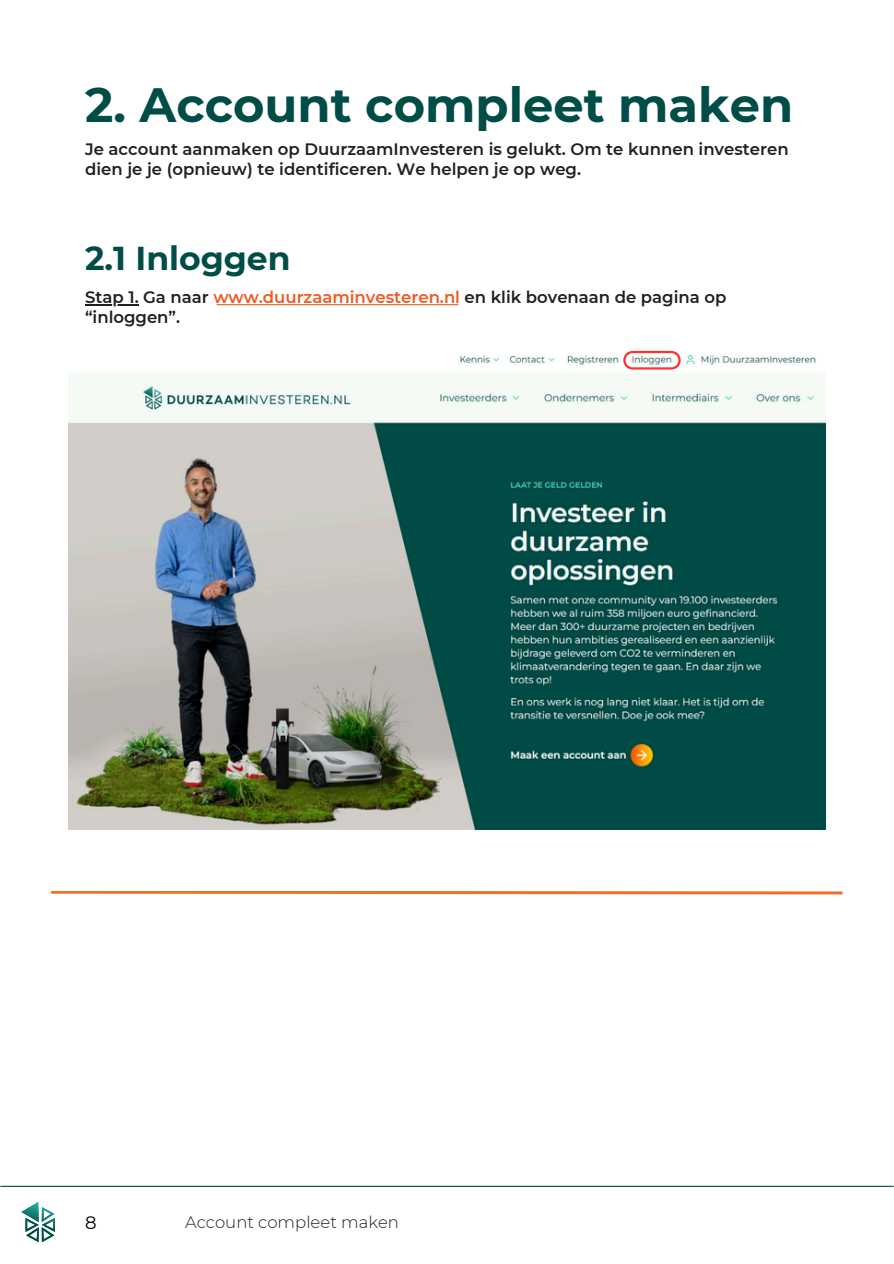
<style>
.page{position:relative;width:894px;height:1264px;background:#fff}
.page>*{position:absolute;margin:0;border:0;box-sizing:border-box;transform-origin:0 0}
.t1{font:700 48px "Montserrat";color:#004d47}
.t2{font:700 33px "Montserrat";color:#004d47}
.t3{font:18px "Montserrat";color:#000}
.t4{font:600 16.5px/20.2px "Montserrat";color:#231f20}
.t5{font:300 16.5px "Montserrat";color:#231f20}
.s1{color:#f15a22}
</style>
<div class="page">
<svg style="left:21px;top:1202px;width:34px;height:40px"></svg>
<hr style="left:85px;top:304px;width:54px;height:1px;background:#231f20">
<hr style="left:0;top:1185px;width:893px;height:1px;background:#004b46">
<img style="left:216px;top:305px;width:243px;height:1px">
<svg style="left:51px;top:891px;width:791px;height:3px;background:#f37738"></svg>
<img style="left:68px;top:350px;width:757px;height:479px">
<svg style="left:623px;top:351px;width:57px;height:18px"></svg>
<p class="t1" style="left:85px;top:75px;width:709px">2. Account compleet maken</p>
<p class="t4" style="left:85px;top:139px;width:704px">Je account aanmaken op DuurzaamInvesteren is gelukt. Om te kunnen investeren dien je je (opnieuw) te identificeren. We helpen je op weg.</p>
<p class="t2" style="left:85px;top:238px;width:207px">2.1 Inloggen</p>
<h2 class="t4" style="left:85px;top:287px;width:642px">Stap 1. Ga naar <span class="s1">www.duurzaaminvesteren.nl</span> en klik bovenaan de pagina op “inloggen”.</h2>
<h2 class="t3" style="left:85px;top:1211px;width:13px">8</h2>
<p class="t5" style="left:185px;top:1211px;width:215px">Account compleet maken</p>
</div>
